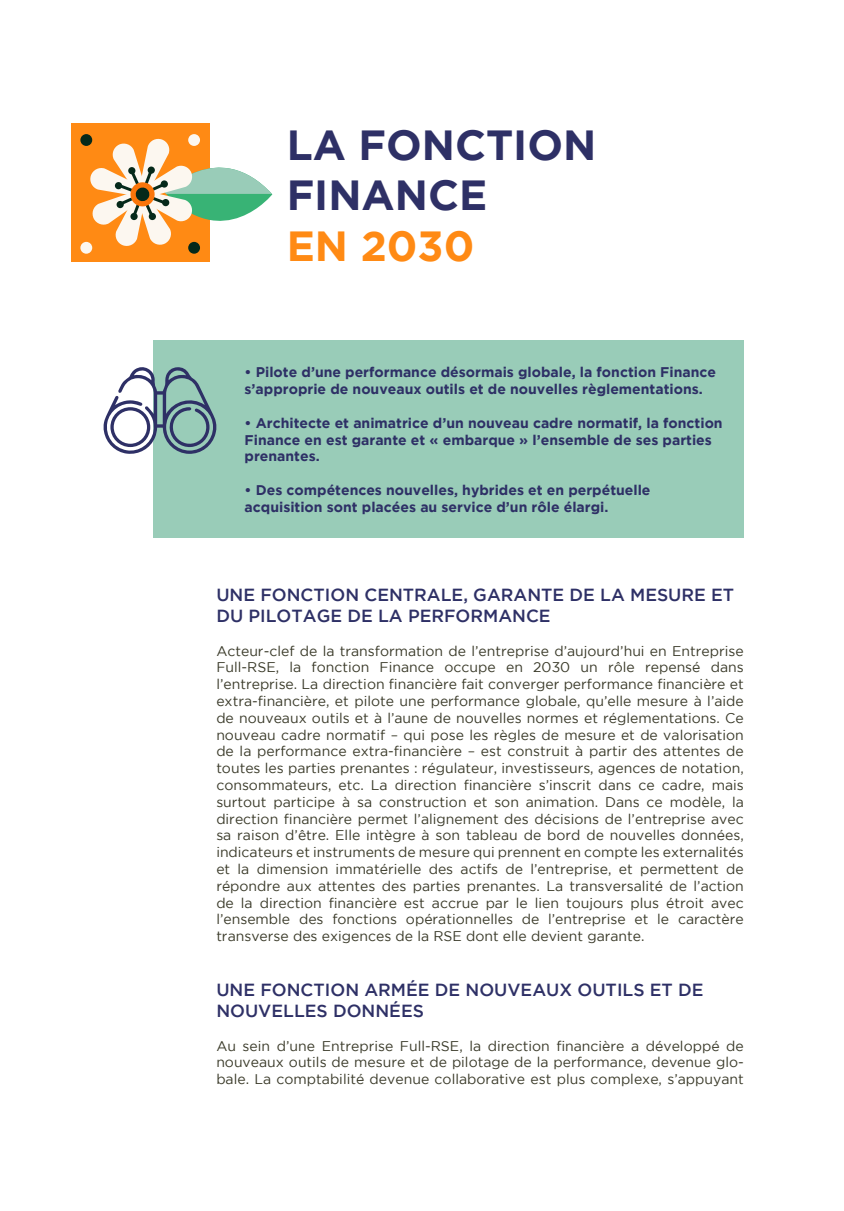
<style>
.page{position:relative;width:844px;height:1211px;background:#fff}
.page>*{position:absolute;margin:0;border:0;box-sizing:border-box;transform-origin:0 0}
.t1{font:700 42px/50.4px "Gotham";color:#2e3066}
.t2{font:700 42px "Gotham";color:#ff8a14}
.t3{font:500 17.5px/21px "Gotham";color:#2e3066}
.t4{font:14px/16.8px "Gotham";color:#3a3a29;text-align:justify}
.t5{font:700 14px/16.8px "Gotham";color:#2e3066}
</style>
<div class="page">
<div style="left:153px;top:340px;width:590px;height:198px;background:#99ccb8"></div>
<svg style="left:104px;top:367px;width:112px;height:87px"></svg>
<div style="left:71px;top:123px;width:138px;height:139px;background:#ff8a14"></div>
<div style="left:80px;top:134px;width:12px;height:12px;background:#05291a;border-radius:50%"></div>
<div style="left:80px;top:242px;width:12px;height:12px;background:#fcf7f0;border-radius:50%"></div>
<svg style="left:89px;top:135px;width:183px;height:120px"></svg>
<div style="left:128px;top:167px;width:7px;height:7px;background:#05291a;border-radius:50%"></div>
<div style="left:148px;top:166px;width:7px;height:8px;background:#05291a;border-radius:50%"></div>
<div style="left:161px;top:180px;width:7px;height:8px;background:#05291a;border-radius:50%"></div>
<div style="left:162px;top:199px;width:7px;height:7px;background:#05291a;border-radius:50%"></div>
<div style="left:149px;top:213px;width:7px;height:7px;background:#05291a;border-radius:50%"></div>
<div style="left:130px;top:213px;width:8px;height:7px;background:#05291a;border-radius:50%"></div>
<div style="left:116px;top:201px;width:8px;height:7px;background:#05291a;border-radius:50%"></div>
<div style="left:115px;top:182px;width:7px;height:7px;background:#05291a;border-radius:50%"></div>
<h1 class="t1" style="left:286px;top:118px;width:311px">LA FONCTION<br>FINANCE</h1>
<h1 class="t2" style="left:286px;top:221px;width:189px">EN 2030</h1>
<p class="t5" style="left:244px;top:363px;width:473px">• Pilote d’une performance désormais globale, la fonction Finance s’approprie de nouveaux outils et de nouvelles règlementations.</p>
<p class="t5" style="left:244px;top:414px;width:479px">• Architecte et animatrice d’un nouveau cadre normatif, la fonction<br>Finance en est garante et « embarque » l’ensemble de ses parties prenantes.</p>
<p class="t5" style="left:244px;top:481px;width:407px">• Des compétences nouvelles, hybrides et en perpétuelle acquisition sont placées au service d’un rôle élargi.</p>
<p class="t3" style="left:216px;top:584px;width:519px">UNE FONCTION CENTRALE, GARANTE DE LA MESURE ET<br>DU PILOTAGE DE LA PERFORMANCE</p>
<p class="t4" style="left:216px;top:642px;width:529px">Acteur-clef de la transformation de l’entreprise d’aujourd’hui en Entreprise Full-RSE, la fonction Finance occupe en 2030 un rôle repensé dans l’entreprise. La direction financière fait converger performance financière et extra-financière, et pilote une performance globale, qu’elle mesure à l’aide de nouveaux outils et à l’aune de nouvelles normes et réglementations. Ce nouveau cadre normatif – qui pose les règles de mesure et de valorisation de la performance extra-financière – est construit à partir des attentes de toutes les parties prenantes : régulateur, investisseurs, agences de notation, consommateurs, etc. La direction financière s’inscrit dans ce cadre, mais surtout participe à sa construction et son animation. Dans ce modèle, la direction financière permet l’alignement des décisions de l’entreprise avec sa raison d’être. Elle intègre à son tableau de bord de nouvelles données, indicateurs et instruments de mesure qui prennent en compte les externalités et la dimension immatérielle des actifs de l’entreprise, et permettent de répondre aux attentes des parties prenantes. La transversalité de l’action de la direction financière est accrue par le lien toujours plus étroit avec l’ensemble des fonctions opérationnelles de l’entreprise et le caractère transverse des exigences de la RSE dont elle devient garante.</p>
<p class="t3" style="left:216px;top:978px;width:488px">UNE FONCTION ARMÉE DE NOUVEAUX OUTILS ET DE<br>NOUVELLES DONNÉES</p>
<p class="t4" style="left:216px;top:1036px;width:529px">Au sein d’une Entreprise Full-RSE, la direction financière a développé de nouveaux outils de mesure et de pilotage de la performance, devenue glo&shy;bale. La comptabilité devenue collaborative est plus complexe, s’appuyant</p>
</div>
